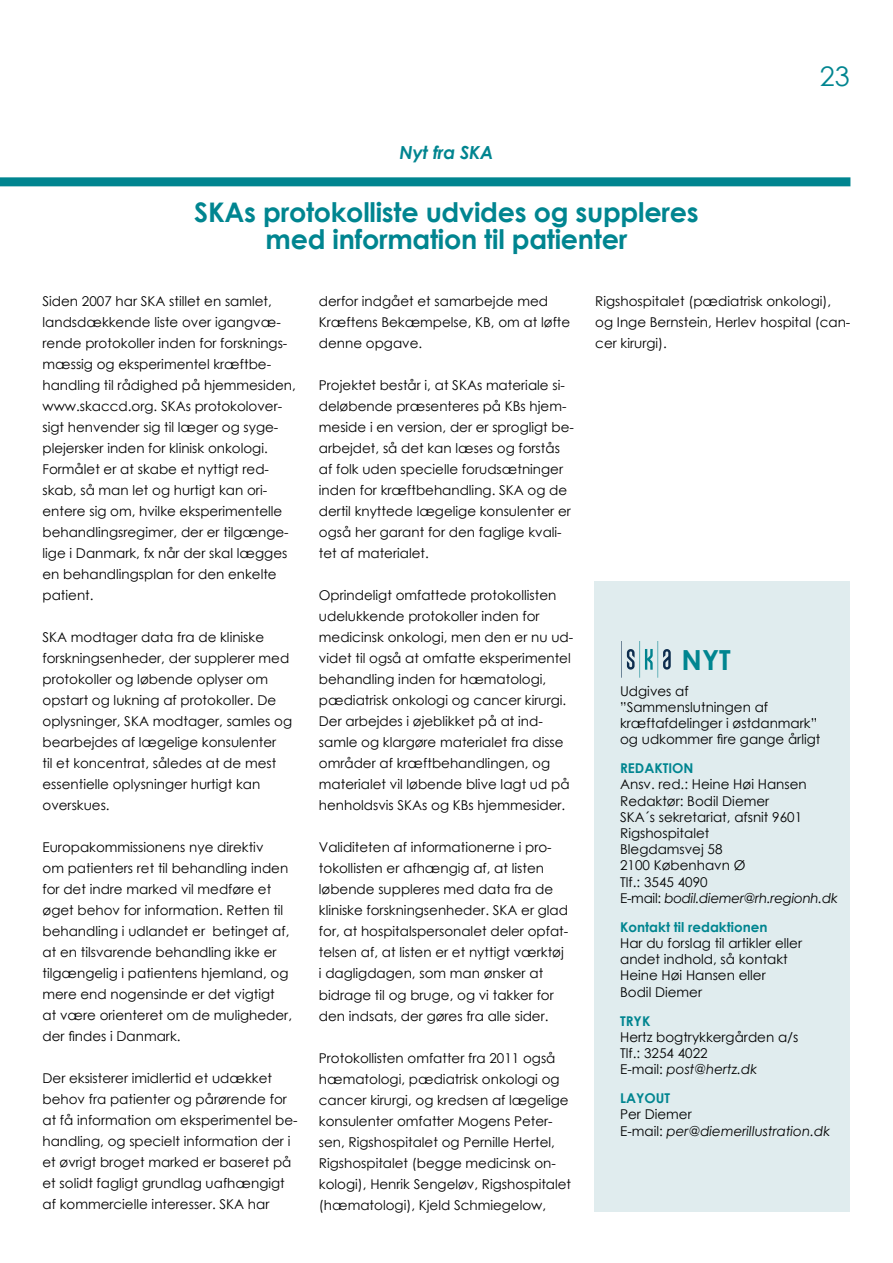
<style>
.page{position:relative;width:893px;height:1263px;background:#fff}
.page>*{position:absolute;margin:0;border:0;box-sizing:border-box;transform-origin:0 0}
.t1{font:700 27.6px "Century Gothic";color:#008590}
.t2{font:700 27px/27px "Century Gothic";letter-spacing:-.01em;color:#008590;text-align:center}
.t3{font:27px "Century Gothic";color:#008590}
.t4{font:italic 700 18px "Century Gothic";letter-spacing:-.01em;color:#008590}
.t5{font:13.5px/21px "Century Gothic";color:#000}
.t6{font:italic 13.5px/16.2px "Century Gothic";color:#000}
.t7{font:700 13.5px "Century Gothic";color:#008590}
.s1{font-style:italic}
.s2{font-style:normal}
</style>
<div class="page">
<div style="left:0;top:177px;width:850px;height:9px;background:#008590"></div>
<div style="left:595px;top:581px;width:255px;height:630px;background:#e0ecee"></div>
<svg style="left:621px;top:642px;width:50px;height:36px"></svg>
<h3 class="t4" style="left:399px;top:139px;width:95px">Nyt fra SKA</h3>
<h2 class="t2" style="left:194px;top:197px;width:506px">SKAs protokolliste udvides og suppleres med information til patienter</h2>
<h2 class="t3" style="left:820px;top:58px;width:31px">23</h2>
<p class="t5" style="left:43px;top:290px;width:255px">Siden 2007 har SKA stillet en samlet, landsdækkende liste over igangvæ&shy;rende protokoller inden for forsknings&shy;mæssig og eksperimentel kræftbe&shy;handling til rådighed på hjemmesiden, www.skaccd.org. SKAs protokolover&shy;sigt henvender sig til læger og syge&shy;plejersker inden for klinisk onkologi.<br>Formålet er at skabe et nyttigt red&shy;skab, så man let og hurtigt kan ori&shy;entere sig om, hvilke eksperimentelle behandlingsregimer, der er tilgænge&shy;lige i Danmark, fx når der skal lægges en behandlingsplan for den enkelte patient.</p>
<p class="t5" style="left:43px;top:626px;width:251px">SKA modtager data fra de kliniske forskningsenheder, der supplerer med protokoller og løbende oplyser om opstart og lukning af protokoller. De oplysninger, SKA modtager, samles og bearbejdes af lægelige konsulenter<br>til et koncentrat, således at de mest essentielle oplysninger hurtigt kan overskues.</p>
<p class="t5" style="left:43px;top:837px;width:251px">Europakommissionens nye direktiv<br>om patienters ret til behandling inden for det indre marked vil medføre et øget behov for information. Retten til behandling i udlandet er betinget af, at en tilsvarende behandling ikke er tilgængelig i patientens hjemland, og mere end nogensinde er det vigtigt<br>at være orienteret om de muligheder, der findes i Danmark.</p>
<p class="t5" style="left:43px;top:1068px;width:257px">Der eksisterer imidlertid et udækket behov fra patienter og pårørende for at få information om eksperimentel be&shy;handling, og specielt information der i et øvrigt broget marked er baseret på et solidt fagligt grundlag uafhængigt af kommercielle interesser. SKA har</p>
<p class="t5" style="left:319px;top:291px;width:253px">derfor indgået et samarbejde med<br>Kræftens Bekæmpelse, KB, om at løfte denne opgave.</p>
<p class="t5" style="left:319px;top:375px;width:257px">Projektet består i, at SKAs materiale si&shy;deløbende præsenteres på KBs hjem&shy;meside i en version, der er sprogligt be&shy;arbejdet, så det kan læses og forstås af folk uden specielle forudsætninger inden for kræftbehandling. SKA og de dertil knyttede lægelige konsulenter er også her garant for den faglige kvali&shy;tet af materialet.</p>
<p class="t5" style="left:319px;top:585px;width:256px">Oprindeligt omfattede protokollisten udelukkende protokoller inden for medicinsk onkologi, men den er nu ud&shy;videt til også at omfatte eksperimentel behandling inden for hæmatologi, pædiatrisk onkologi og cancer kirurgi.<br>Der arbejdes i øjeblikket på at ind&shy;samle og klargøre materialet fra disse områder af kræftbehandlingen, og materialet vil løbende blive lagt ud på henholdsvis SKAs og KBs hjemmesider.</p>
<p class="t5" style="left:319px;top:837px;width:251px">Validiteten af informationerne i pro&shy;tokollisten er afhængig af, at listen løbende suppleres med data fra de kliniske forskningsenheder. SKA er glad for, at hospitalspersonalet deler opfat&shy;telsen af, at listen er et nyttigt værktøj i dagligdagen, som man ønsker at bidrage til og bruge, og vi takker for den indsats, der gøres fra alle sider.</p>
<p class="t5" style="left:319px;top:1047px;width:254px">Protokollisten omfatter fra 2011 også hæmatologi, pædiatrisk onkologi og cancer kirurgi, og kredsen af lægelige konsulenter omfatter Mogens Peter&shy;sen, Rigshospitalet og Pernille Hertel, Rigshospitalet (begge medicinsk on&shy;kologi), Henrik Sengeløv, Rigshospitalet (hæmatologi), Kjeld Schmiegelow,</p>
<p class="t5" style="left:595px;top:291px;width:257px">Rigshospitalet (pædiatrisk onkologi), og Inge Bernstein, Herlev hospital (can&shy;cer kirurgi).</p>
<h1 class="t1" style="left:682px;top:639px;width:51px">NYT</h1>
<p class="t5" style="left:620px;top:682px;width:202px;line-height:16.2px">Udgives af ”Sammenslutningen af kræftafdelinger i østdanmark” og udkommer fire gange årligt</p>
<p class="t7" style="left:620px;top:758px;width:75px">REDAKTION</p>
<p class="t5" style="left:620px;top:776px;width:219px;line-height:16.2px">Ansv. red.: Heine Høi Hansen<br>Redaktør: Bodil Diemer<br>SKA´s sekretariat, afsnit 9601<br>Rigshospitalet<br>Blegdamsvej 58<br>2100 København Ø<br>Tlf.: 3545 4090<br>E-mail: <span class="s1">bodil.diemer@rh.regionh.dk</span></p>
<p class="t7" style="left:620px;top:917px;width:149px">Kontakt til redaktionen</p>
<p class="t5" style="left:620px;top:935px;width:183px;line-height:16.2px">Har du forslag til artikler eller andet indhold, så kontakt<br>Heine Høi Hansen eller<br>Bodil Diemer</p>
<p class="t7" style="left:620px;top:1010px;width:32px">TRYK</p>
<p class="t5" style="left:620px;top:1028px;width:180px;line-height:16.2px">Hertz bogtrykkergården a/s<br>Tlf.: 3254 4022<br>E-mail: <span class="s1">post@hertz.dk</span></p>
<p class="t7" style="left:620px;top:1088px;width:51px">LAYOUT</p>
<p class="t6" style="left:620px;top:1106px;width:211px"><span class="s2">Per Diemer<br>E-mail:</span> per@diemerillustration.dk</p>
</div>
